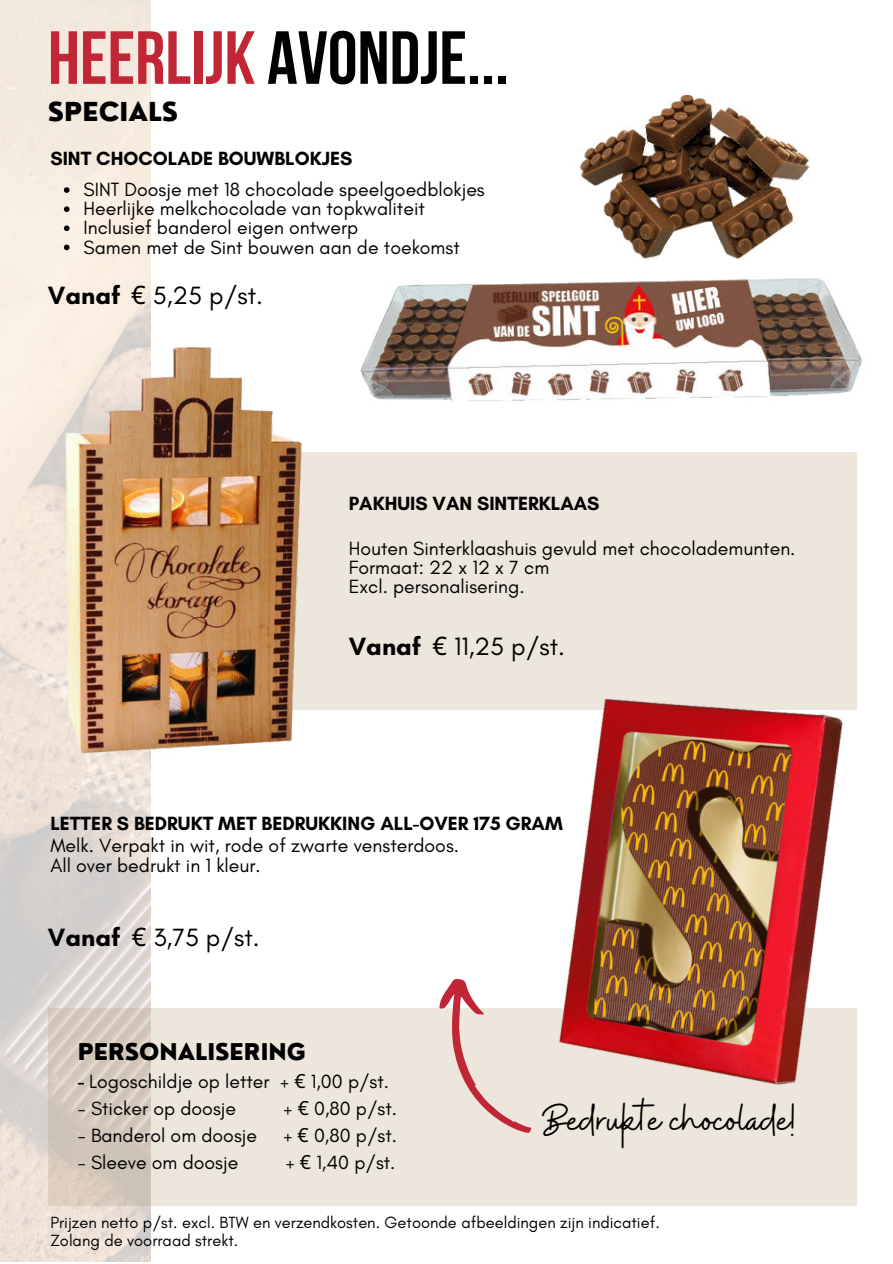
<style>
.page{position:relative;width:893px;height:1264px;background:#fff}
.page>*{position:absolute;margin:0;border:0;box-sizing:border-box;transform-origin:0 0}
.t1{font:75px "Bebas Neue Cyrillic";color:#000}
.t2{font:45.3px "Buffalo";color:#000}
.t3{font:25.5px "Glacial Indifference";color:#000}
.t4{font:800 25.5px "Nourd";color:#000}
.t5{font:800 22.5px "Nourd";color:#000}
.t6{font:19.5px/19px "Glacial Indifference";color:#000}
.t7{font:700 19.5px "Glacial Indifference";color:#000}
.t8{font:16.5px/18px "Glacial Indifference";color:#000}
.s1{color:#c02635}
.s2{font-weight:700}
.s3{font-family:"Noto Sans"}
</style>
<div class="page">
<img style="left:0;top:0;width:151px;height:1261px">
<div style="left:278px;top:452px;width:578px;height:258px;background:#ece6dd"></div>
<svg style="left:48px;top:1008px;width:808px;height:197px;background:#e7e0d7"></svg>
<img style="left:360px;top:283px;width:507px;height:118px">
<svg style="left:64px;top:187px;width:5px;height:6px"></svg>
<svg style="left:64px;top:206px;width:5px;height:6px"></svg>
<svg style="left:64px;top:225px;width:5px;height:6px"></svg>
<svg style="left:64px;top:244px;width:5px;height:6px"></svg>
<img style="left:552px;top:94px;width:284px;height:193px">
<img style="left:48px;top:325px;width:254px;height:443px">
<img style="left:537px;top:675px;width:320px;height:426px">
<svg style="left:439px;top:979px;width:92px;height:153px;background:#e9d1cc"></svg>
<h1 class="t1" style="left:48px;top:16px;width:462px"><span class="s1">HEERLIJK</span> AVONDJE...</h1>
<h3 class="t4" style="left:48px;top:97px;width:132px">SPECIALS</h3>
<p class="t7" style="left:50px;top:146px;width:303px">SINT CHOCOLADE BOUWBLOKJES</p>
<p class="t6" style="left:83px;top:180px;width:403px">SINT Doosje met 18 chocolade speelgoedblokjes Heerlijke melkchocolade van topkwaliteit Inclusief banderol eigen ontwerp<br>Samen met de Sint bouwen aan de toekomst</p>
<h3 class="t3" style="left:48px;top:281px;width:216px"><span class="s2">Vanaf</span> <span class="s3">€</span> 5,25 p/st.</h3>
<p class="t7" style="left:349px;top:491px;width:252px">PAKHUIS VAN SINTERKLAAS</p>
<p class="t6" style="left:349px;top:539px;width:448px">Houten Sinterklaashuis gevuld met chocolademunten.<br>Formaat: 22 x 12 x 7 cm<br>Excl. personalisering.</p>
<h3 class="t3" style="left:349px;top:632px;width:217px"><span class="s2">Vanaf</span> <span class="s3">€</span> 11,25 p/st.</h3>
<p class="t7" style="left:50px;top:811px;width:514px">LETTER S BEDRUKT MET BEDRUKKING ALL-OVER 175 GRAM</p>
<p class="t6" style="left:50px;top:836px;width:410px">Melk. Verpakt in wit, rode of zwarte vensterdoos.<br>All over bedrukt in 1 kleur.</p>
<h3 class="t3" style="left:48px;top:923px;width:213px"><span class="s2">Vanaf</span> <span class="s3">€</span> 3,75 p/st.</h3>
<p class="t5" style="left:78px;top:1038px;width:229px">PERSONALISERING</p>
<p class="t6" style="left:78px;top:1072px;width:313px"><span class="s2">-</span> Logoschildje op letter + <span class="s3">€</span> 1,00 p/st.</p>
<p class="t6" style="left:78px;top:1099px;width:160px">- Sticker op doosje</p>
<p class="t6" style="left:283px;top:1099px;width:115px">+ <span class="s3">€</span> 0,80 p/st.</p>
<p class="t6" style="left:78px;top:1126px;width:181px">- Banderol om doosje</p>
<p class="t6" style="left:283px;top:1126px;width:115px">+ <span class="s3">€</span> 0,80 p/st.</p>
<p class="t6" style="left:78px;top:1153px;width:162px">- Sleeve om doosje</p>
<p class="t6" style="left:286px;top:1153px;width:111px">+ <span class="s3">€</span> 1,40 p/st.</p>
<h2 class="t2" style="left:542px;top:1093px;width:255px">Bedrukte chocolade!</h2>
<p class="t8" style="left:50px;top:1213px;width:610px">Prijzen netto p/st. excl. BTW en verzendkosten. Getoonde afbeeldingen zijn indicatief.<br>Zolang de voorraad strekt.</p>
</div>
